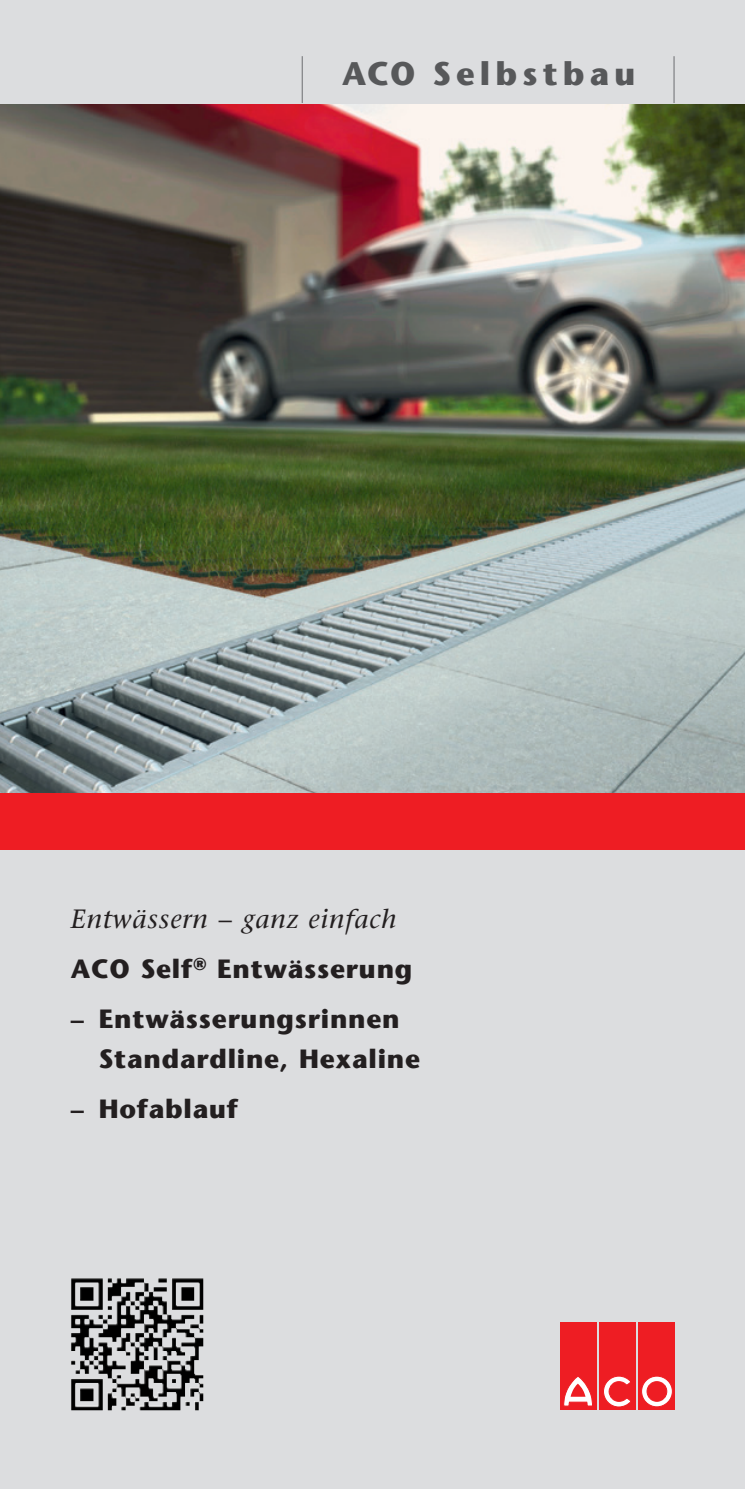
<style>
.page{position:relative;width:745px;height:1489px;background:#fff}
.page>*{position:absolute;margin:0;border:0;box-sizing:border-box;transform-origin:0 0}
.kleine_Head{font:700 32.5px "Stone Sans";letter-spacing:.16em;color:#57585a}
.Headline{font:700 26.25px/40px "Stone Sans";letter-spacing:.03em;color:#231f20}
.Titel_kursiv{font:italic 26.25px "Stone Serif";letter-spacing:.03em;color:#231f20}
</style>
<div class="page">
<img style="left:0;top:103px;width:744px;height:690px">
<div style="left:0;top:850px;width:744px;height:638px;background:#dcdddf"></div>
<div style="left:0;top:0;width:744px;height:103px;background:#dcdddf"></div>
<hr style="left:301px;top:56px;width:1px;height:47px;background:#6c6d70">
<hr style="left:673px;top:56px;width:1px;height:47px;background:#6c6d70">
<div style="left:559px;top:1322px;width:36px;height:88px;background:#ee1d23"></div>
<svg style="left:563px;top:1377px;width:29px;height:28px"></svg>
<div style="left:599px;top:1322px;width:36px;height:88px;background:#ee1d23"></div>
<svg style="left:603px;top:1376px;width:28px;height:30px"></svg>
<div style="left:638px;top:1322px;width:36px;height:88px;background:#ee1d23"></div>
<svg style="left:641px;top:1375px;width:31px;height:31px"></svg>
<div style="left:641px;top:1375px;width:31px;height:31px;border:1px solid #ee1d23;border-radius:50%"></div>
<div style="left:646px;top:1381px;width:20px;height:20px;background:#ee1d23;border-radius:50%"></div>
<div style="left:646px;top:1381px;width:20px;height:20px;border:1px solid #ee1d23;border-radius:50%"></div>
<div style="left:0;top:793px;width:744px;height:57px;background:#ee1d23"></div>
<img style="left:71px;top:1278px;width:132px;height:100px">
<p class="kleine_Head" style="left:342px;top:54px;width:294px">ACO Selbstbau</p>
<p class="Titel_kursiv" style="left:71px;top:903px;width:327px">Entwässern − ganz einfach</p>
<p class="Headline" style="left:71px;top:949px;width:343px">ACO Self<sup>®</sup> Entwässerung</p>
<p class="Headline" style="left:99px;top:999px;width:322px;text-indent:-28px">– Entwässerungsrinnen<br>Standardline, Hexaline</p>
<p class="Headline" style="left:71px;top:1089px;width:168px">– Hofablauf</p>
</div>
